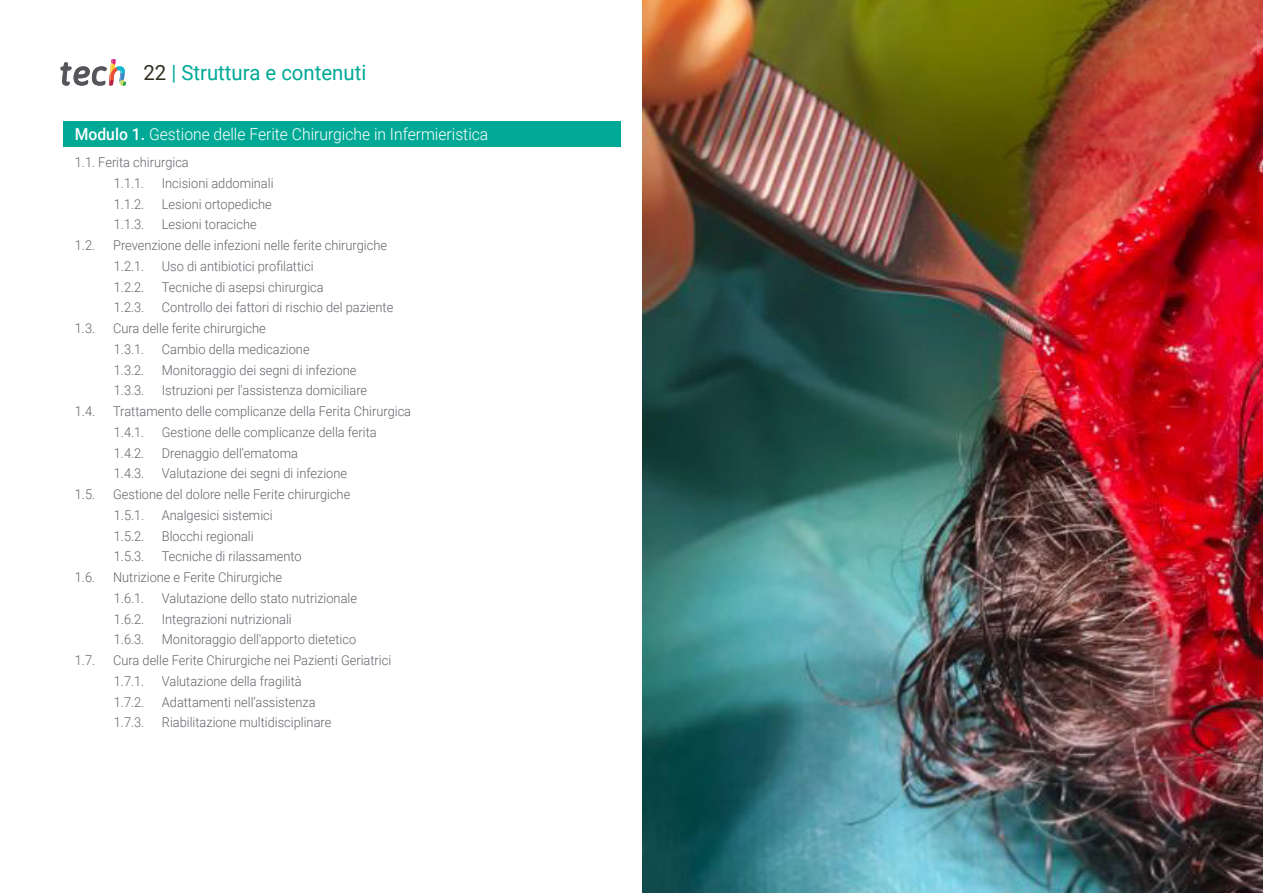
<style>
.page{position:relative;width:1263px;height:893px;background:#fff}
.page>*{position:absolute;margin:0;border:0;box-sizing:border-box;transform-origin:0 0}
.t1{font:21px "Roboto";color:#00a996}
.t2{font:300 16.5px "Roboto";color:#fff;scale:.95 1}
.t3{font:300 13.5px/20.7px "Roboto";color:#61646a;scale:.95 1}
.s1{color:#312e20}
.s2{font-weight:500}
</style>
<div class="page">
<div style="left:64px;top:121px;width:557px;height:25px;background:#00a996"></div>
<img style="left:642px;top:0;width:621px;height:893px">
<svg style="left:61px;top:59px;width:65px;height:27px"></svg>
<h1 class="t1" style="left:144px;top:57px;width:224px"><span class="s1">22</span> | Struttura e contenuti</h1>
<p class="t2" style="left:75px;top:123px;width:437px"><span class="s2">Modulo 1.</span> Gestione delle Ferite Chirurgiche in Infermieristica</p>
<p class="t3" style="left:75px;top:151px;width:121px;text-align:center">1.1. Ferita chirurgica<br>1.1.1.</p>
<p class="t3" style="left:162px;top:172px;width:119px">Incisioni addominali</p>
<p class="t3" style="left:114px;top:193px;width:34px">1.1.2.</p>
<p class="t3" style="left:162px;top:193px;width:117px">Lesioni ortopediche</p>
<p class="t3" style="left:114px;top:214px;width:34px">1.1.3.</p>
<p class="t3" style="left:162px;top:214px;width:101px">Lesioni toraciche</p>
<p class="t3" style="left:75px;top:234px;width:23px">1.2.</p>
<p class="t3" style="left:113px;top:234px;width:290px">Prevenzione delle infezioni nelle ferite chirurgiche<br>1.2.1.</p>
<p class="t3" style="left:162px;top:255px;width:161px">Uso di antibiotici profilattici</p>
<p class="t3" style="left:114px;top:276px;width:34px">1.2.2.</p>
<p class="t3" style="left:162px;top:276px;width:172px">Tecniche di asepsi chirurgica</p>
<p class="t3" style="left:114px;top:297px;width:34px">1.2.3.</p>
<p class="t3" style="left:162px;top:297px;width:245px">Controllo dei fattori di rischio del paziente</p>
<p class="t3" style="left:75px;top:317px;width:23px">1.3.</p>
<p class="t3" style="left:113px;top:317px;width:162px">Cura delle ferite chirurgiche<br>1.3.1.</p>
<p class="t3" style="left:162px;top:338px;width:157px">Cambio della medicazione</p>
<p class="t3" style="left:114px;top:359px;width:34px">1.3.2.</p>
<p class="t3" style="left:162px;top:359px;width:206px">Monitoraggio dei segni di infezione</p>
<p class="t3" style="left:114px;top:380px;width:34px">1.3.3.</p>
<p class="t3" style="left:162px;top:380px;width:218px">Istruzioni per l'assistenza domiciliare</p>
<p class="t3" style="left:75px;top:400px;width:23px">1.4.</p>
<p class="t3" style="left:113px;top:400px;width:315px">Trattamento delle complicanze della Ferita Chirurgica<br>1.4.1.</p>
<p class="t3" style="left:162px;top:421px;width:228px">Gestione delle complicanze della ferita</p>
<p class="t3" style="left:114px;top:442px;width:34px">1.4.2.</p>
<p class="t3" style="left:162px;top:442px;width:145px">Drenaggio dell'ematoma</p>
<p class="t3" style="left:114px;top:463px;width:34px">1.4.3.</p>
<p class="t3" style="left:162px;top:463px;width:196px">Valutazione dei segni di infezione</p>
<p class="t3" style="left:75px;top:483px;width:23px">1.5.</p>
<p class="t3" style="left:113px;top:483px;width:251px">Gestione del dolore nelle Ferite chirurgiche<br>1.5.1.</p>
<p class="t3" style="left:162px;top:504px;width:118px">Analgesici sistemici</p>
<p class="t3" style="left:114px;top:525px;width:34px">1.5.2.</p>
<p class="t3" style="left:162px;top:525px;width:98px">Blocchi regionali</p>
<p class="t3" style="left:114px;top:546px;width:34px">1.5.3.</p>
<p class="t3" style="left:162px;top:546px;width:149px">Tecniche di rilassamento</p>
<p class="t3" style="left:75px;top:566px;width:23px">1.6.</p>
<p class="t3" style="left:113px;top:566px;width:179px">Nutrizione e Ferite Chirurgiche<br>1.6.1.</p>
<p class="t3" style="left:162px;top:587px;width:207px">Valutazione dello stato nutrizionale</p>
<p class="t3" style="left:114px;top:608px;width:34px">1.6.2.</p>
<p class="t3" style="left:162px;top:608px;width:138px">Integrazioni nutrizionali</p>
<p class="t3" style="left:114px;top:629px;width:34px">1.6.3.</p>
<p class="t3" style="left:162px;top:629px;width:206px">Monitoraggio dell'apporto dietetico</p>
<p class="t3" style="left:75px;top:649px;width:23px">1.7.</p>
<p class="t3" style="left:113px;top:649px;width:294px">Cura delle Ferite Chirurgiche nei Pazienti Geriatrici<br>1.7.1.</p>
<p class="t3" style="left:162px;top:670px;width:149px">Valutazione della fragilità</p>
<p class="t3" style="left:114px;top:691px;width:34px">1.7.2.</p>
<p class="t3" style="left:162px;top:691px;width:163px">Adattamenti nell’assistenza</p>
<p class="t3" style="left:114px;top:712px;width:34px">1.7.3.</p>
<p class="t3" style="left:162px;top:712px;width:180px">Riabilitazione multidisciplinare</p>
</div>
